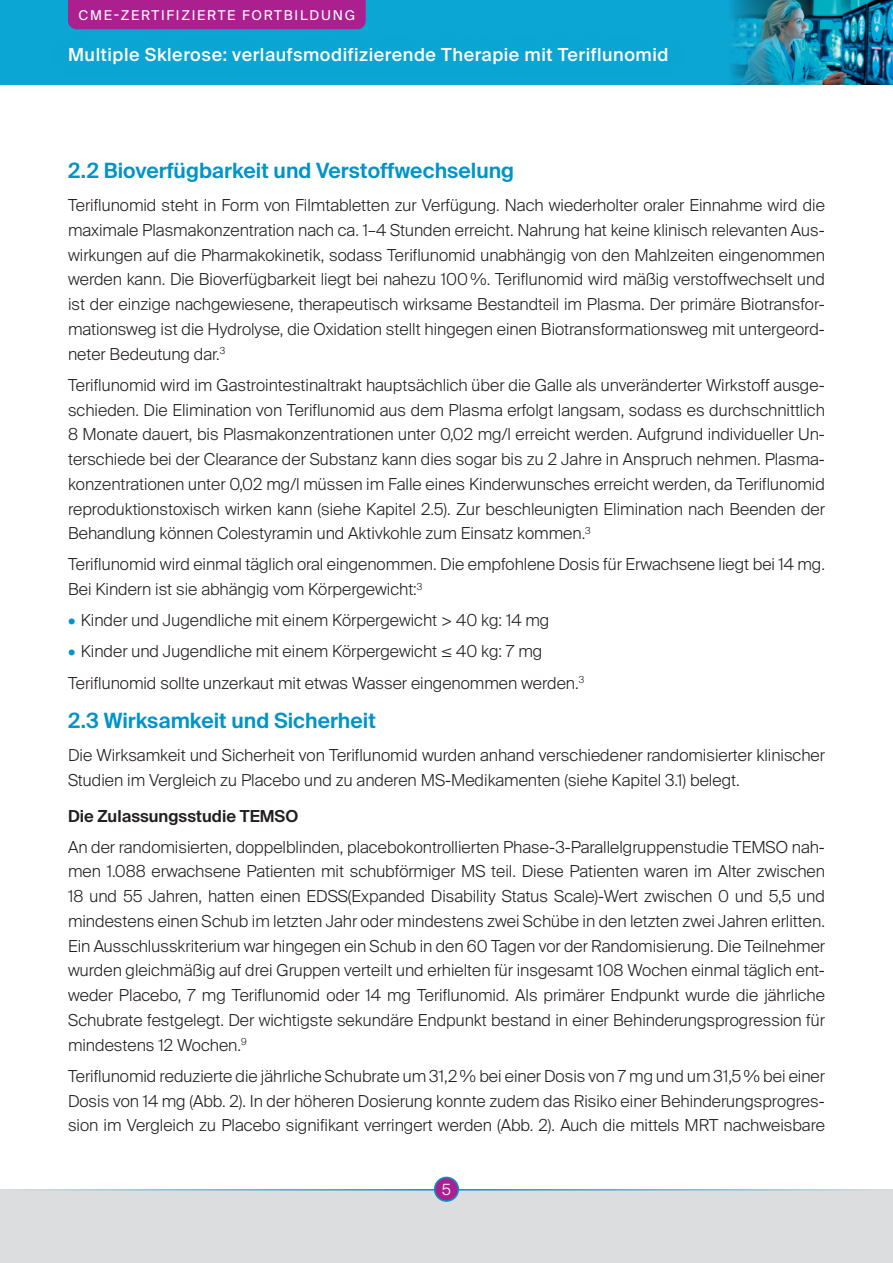
<style>
.page{position:relative;width:893px;height:1263px;background:#fff}
.page>*{position:absolute;margin:0;border:0;box-sizing:border-box;transform-origin:0 0}
.t1{font:600 21px "Suisse Intl";color:#0094c8}
.t2{font:500 18px "Suisse Intl";letter-spacing:.03em;color:#fff}
.t3{font:300 16.5px/24.8px "Suisse Intl";color:#231f20;text-align:justify}
.t4{font:600 16.5px "Suisse Intl";color:#231f20}
.t5{font:300 15.45px "Suisse Intl";color:#fff}
.t6{font:13.5px "Suisse Intl";letter-spacing:.13em;color:#fff}
.s1{color:#0094c8}
</style>
<div class="page">
<div style="left:0;top:0;width:893px;height:84px;background:#0ca6d4"></div>
<img style="left:731px;top:0;width:162px;height:84px">
<div style="left:0;top:1189px;width:893px;height:74px;background:#dcdddf"></div>
<div style="left:68px;top:0;width:298px;height:29px;background:#ab208e"></div>
<hr style="left:0;top:1189px;width:893px;height:1px;background:#0094c8">
<div style="left:435px;top:1177px;width:23px;height:24px;background:#ab208e;border-radius:50%"></div>
<div style="left:434px;top:1177px;width:25px;height:25px;border:2px solid #0094c8;border-radius:50%"></div>
<p class="t6" style="left:79px;top:7px;width:278px">CME-ZERTIFIZIERTE FORTBILDUNG</p>
<p class="t2" style="left:68px;top:44px;width:602px">Multiple Sklerose: verlaufsmodifizierende Therapie mit Teriflunomid</p>
<p class="t1" style="left:68px;top:158px;width:448px">2.2 Bioverfügbarkeit und Verstoffwechselung</p>
<p class="t3" style="left:68px;top:193px;width:758px">Teriflunomid steht in Form von Filmtabletten zur Verfügung. Nach wiederholter oraler Einnahme wird die maximale Plasmakonzentration nach ca. 1–4 Stunden erreicht. Nahrung hat keine klinisch relevanten Aus&shy;wirkungen auf die Pharmakokinetik, sodass Teriflunomid unabhängig von den Mahlzeiten eingenommen werden kann. Die Bioverfügbarkeit liegt bei nahezu 100%. Teriflunomid wird mäßig verstoffwechselt und ist der einzige nachgewiesene, therapeutisch wirksame Bestandteil im Plasma. Der primäre Biotransfor&shy;mationsweg ist die Hydrolyse, die Oxidation stellt hingegen einen Biotransformationsweg mit untergeord&shy;neter Bedeutung dar.<sup>3</sup></p>
<p class="t3" style="left:68px;top:373px;width:758px">Teriflunomid wird im Gastrointestinaltrakt hauptsächlich über die Galle als unveränderter Wirkstoff ausge&shy;schieden. Die Elimination von Teriflunomid aus dem Plasma erfolgt langsam, sodass es durchschnittlich 8 Monate dauert, bis Plasmakonzentrationen unter 0,02 mg/l erreicht werden. Aufgrund individueller Un&shy;terschiede bei der Clearance der Substanz kann dies sogar bis zu 2 Jahre in Anspruch nehmen. Plasma&shy;konzentrationen unter 0,02 mg/l müssen im Falle eines Kinderwunsches erreicht werden, da Teriflunomid reproduktionstoxisch wirken kann (siehe Kapitel 2.5). Zur beschleunigten Elimination nach Beenden der Behandlung können Colestyramin und Aktivkohle zum Einsatz kommen.<sup>3</sup></p>
<p class="t3" style="left:68px;top:552px;width:758px">Teriflunomid wird einmal täglich oral eingenommen. Die empfohlene Dosis für Erwachsene liegt bei 14 mg.<br>Bei Kindern ist sie abhängig vom Körpergewicht:<sup>3</sup></p>
<p class="t3" style="left:68px;top:608px;width:483px"><span class="s1">•</span> Kinder und Jugendliche mit einem Körpergewicht &gt; 40 kg: 14 mg</p>
<p class="t3" style="left:68px;top:636px;width:518px;line-height:31.2px"><span class="s1">•</span> Kinder und Jugendliche mit einem Körpergewicht ≤ 40 kg: 7 mg<br>Teriflunomid sollte unzerkaut mit etwas Wasser eingenommen werden.<sup>3</sup></p>
<p class="t1" style="left:68px;top:708px;width:309px">2.3 Wirksamkeit und Sicherheit</p>
<p class="t3" style="left:68px;top:743px;width:758px">Die Wirksamkeit und Sicherheit von Teriflunomid wurden anhand verschiedener randomisierter klinischer<br>Studien im Vergleich zu Placebo und zu anderen MS-Medikamenten (siehe Kapitel 3.1) belegt.</p>
<p class="t4" style="left:68px;top:806px;width:232px">Die Zulassungsstudie TEMSO</p>
<p class="t3" style="left:68px;top:834px;width:758px">An der randomisierten, doppelblinden, placebokontrollierten Phase-3-Parallelgruppenstudie TEMSO nah&shy;men 1.088 erwachsene Patienten mit schubförmiger MS teil. Diese Patienten waren im Alter zwischen 18 und 55 Jahren, hatten einen EDSS(Expanded Disability Status Scale)-Wert zwischen 0 und 5,5 und mindestens einen Schub im letzten Jahr oder mindestens zwei Schübe in den letzten zwei Jahren erlitten.<br>Ein Ausschlusskriterium war hingegen ein Schub in den 60 Tagen vor der Randomisierung. Die Teilnehmer wurden gleichmäßig auf drei Gruppen verteilt und erhielten für insgesamt 108 Wochen einmal täglich ent&shy;weder Placebo, 7 mg Teriflunomid oder 14 mg Teriflunomid. Als primärer Endpunkt wurde die jährliche Schubrate festgelegt. Der wichtigste sekundäre Endpunkt bestand in einer Behinderungsprogression für mindestens 12 Wochen.<sup>9</sup></p>
<p class="t3" style="left:68px;top:1064px;width:758px">Teriflunomid reduzierte die jährliche Schubrate um 31,2% bei einer Dosis von 7 mg und um 31,5% bei einer Dosis von 14 mg (Abb. 2). In der höheren Dosierung konnte zudem das Risiko einer Behinderungsprogres&shy;sion im Vergleich zu Placebo signifikant verringert werden (Abb. 2). Auch die mittels MRT nachweisbare</p>
<p class="t5" style="left:442px;top:1180px;width:11px">5</p>
</div>
